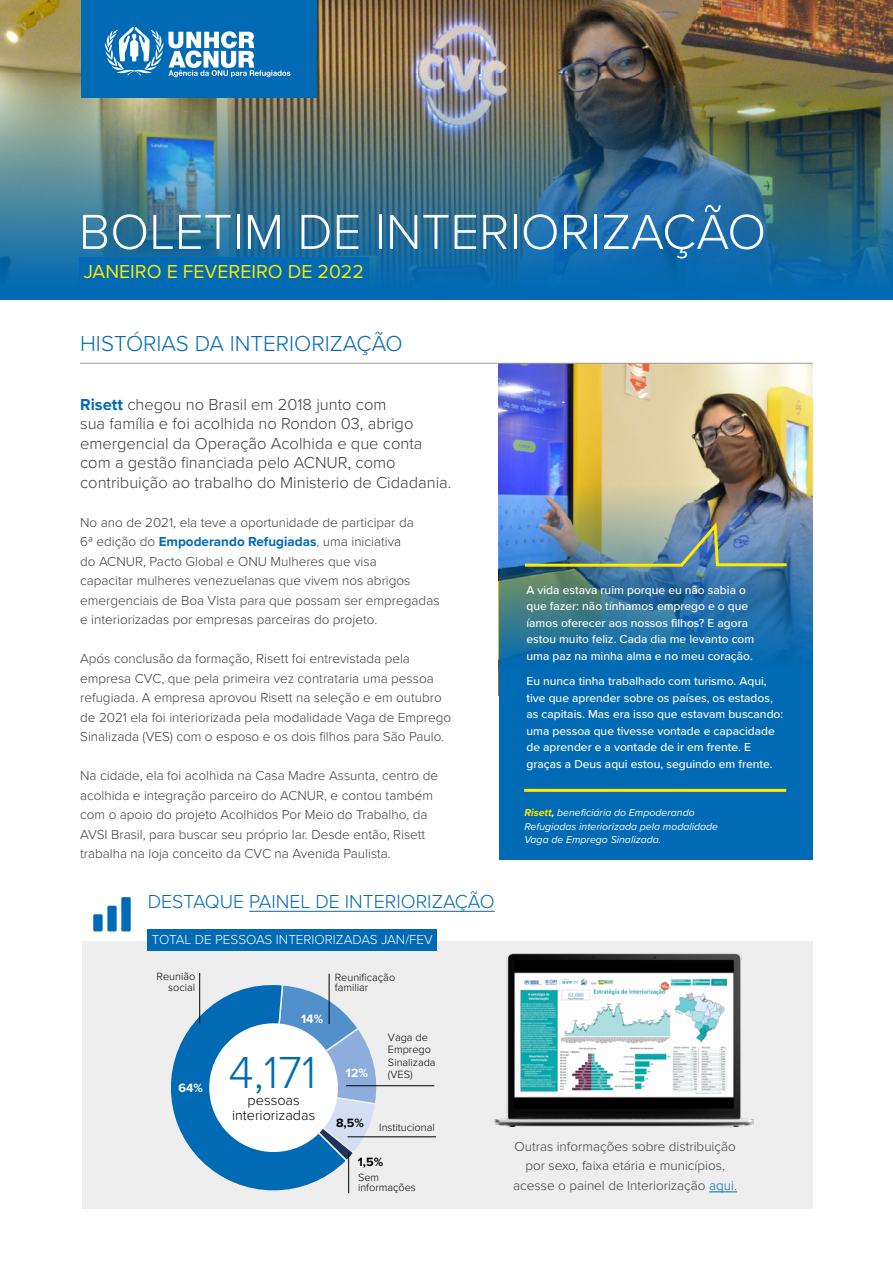
<style>
.page{position:relative;width:893px;height:1263px;background:#fff}
.page>*{position:absolute;margin:0;border:0;box-sizing:border-box;transform-origin:0 0}
.t1{font:300 51px "Proxima Nova";color:#fff}
.t2{font:300 46.65px "Proxima Nova";color:#006ab4}
.t3{font:300 22.5px "Proxima Nova";color:#006ab4}
.t4{font:300 19.5px "Proxima Nova";color:#006ab4}
.t5{font:19.5px "Proxima Nova";color:#ffe900}
.t6{font:300 16.5px/19.5px "Proxima Nova";color:#3c3c3b}
.t7{font:300 14.4px/14.4px "Proxima Nova";color:#000;text-align:center}
.t8{font:300 13.5px/19.5px "Proxima Nova";color:#3c3c3b}
.t9{font:300 13.5px "Proxima Nova";color:#fff}
.t10{font:700 12.45px "Proxima Nova";color:#fff}
.t11{font:700 12.45px "Proxima Nova";color:#000}
.t12{font:500 12px/16.5px "Proxima Nova";color:#fff}
.t13{font:300 10.95px/10.9px "Proxima Nova";color:#000}
.t14{font:italic 10.5px/13.5px "Proxima Nova";color:#fff}
.s1{font-weight:700;color:#006ab4}
.s2{color:#006ab4}
.s3{font-weight:700;color:#ffea00}
.s4{font-weight:700}
</style>
<div class="page">
<div style="left:83px;top:941px;width:730px;height:268px;background:#eee"></div>
<hr style="left:80px;top:363px;width:733px;height:1px;background:#9d9d9c">
<svg style="left:709px;top:1191px;width:28px;height:1px"></svg>
<img style="left:499px;top:364px;width:314px;height:496px">
<img style="left:0;top:0;width:893px;height:299px">
<hr style="left:123px;top:1262px;width:204px;height:1px;background:#006ab4">
<div style="left:79px;top:257px;width:290px;height:30px;background:#006ab4"></div>
<div style="left:81px;top:0;width:235px;height:98px;background:#006ab4"></div>
<svg style="left:104px;top:27px;width:186px;height:50px"></svg>
<img style="left:522px;top:518px;width:268px;height:50px">
<hr style="left:524px;top:789px;width:262px;height:3px;background:#ffea00">
<hr style="left:249px;top:911px;width:246px;height:1px;background:#006ab4">
<div style="left:148px;top:929px;width:289px;height:21px;background:#006ab4"></div>
<svg style="left:171px;top:982px;width:209px;height:212px"></svg>
<div style="left:209px;top:1023px;width:129px;height:129px;background:#fff;border-radius:50%"></div>
<hr style="left:348px;top:1152px;width:1px;height:41px;background:#000">
<hr style="left:329px;top:974px;width:1px;height:50px;background:#000">
<hr style="left:348px;top:1136px;width:88px;height:1px;background:#000">
<hr style="left:199px;top:973px;width:1px;height:50px;background:#000">
<hr style="left:346px;top:1085px;width:88px;height:1px;background:#000">
<img style="left:494px;top:954px;width:259px;height:172px">
<div style="left:93px;top:914px;width:10px;height:17px;background:#006ab4;border-radius:2px"></div>
<div style="left:107px;top:906px;width:10px;height:25px;background:#006ab4;border-radius:2px"></div>
<div style="left:121px;top:897px;width:10px;height:34px;background:#006ab4;border-radius:2px"></div>
<h1 class="t1" style="left:79px;top:194px;width:689px">BOLETIM DE INTERIORIZAÇÃO</h1>
<h3 class="t5" style="left:84px;top:256px;width:281px">JANEIRO E FEVEREIRO DE 2022</h3>
<h3 class="t3" style="left:80px;top:327px;width:324px">HISTÓRIAS DA INTERIORIZAÇÃO</h3>
<p class="t6" style="left:80px;top:393px;width:373px"><span class="s1">Risett</span> chegou no Brasil em 2018 junto com<br>sua família e foi acolhida no Rondon 03, abrigo emergencial da Operação Acolhida e que conta com a gestão financiada pelo ACNUR, como contribuição ao trabalho do Ministerio de Cidadania.</p>
<p class="t8" style="left:80px;top:512px;width:361px">No ano de 2021, ela teve a oportunidade de participar da<br>6ª edição do <span class="s1">Empoderando Refugiadas</span><span class="s2">,</span> uma iniciativa<br>do ACNUR, Pacto Global e ONU Mulheres que visa<br>capacitar mulheres venezuelanas que vivem nos abrigos emergenciais de Boa Vista para que possam ser empregadas e interiorizadas por empresas parceiras do projeto.</p>
<p class="t8" style="left:80px;top:648px;width:372px">Após conclusão da formação, Risett foi entrevistada pela empresa CVC, que pela primeira vez contrataria uma pessoa refugiada. A empresa aprovou Risett na seleção e em outubro de 2021 ela foi interiorizada pela modalidade Vaga de Emprego Sinalizada (VES) com o esposo e os dois filhos para São Paulo.</p>
<p class="t8" style="left:80px;top:765px;width:359px">Na cidade, ela foi acolhida na Casa Madre Assunta, centro de acolhida e integração parceiro do ACNUR, e contou também com o apoio do projeto Acolhidos Por Meio do Trabalho, da AVSI Brasil, para buscar seu próprio lar. Desde então, Risett trabalha na loja conceito da CVC na Avenida Paulista.</p>
<h3 class="t4" style="left:148px;top:887px;width:348px">DESTAQUE PAINEL DE INTERIORIZAÇÃO</h3>
<p class="t9" style="left:152px;top:929px;width:282px">TOTAL DE PESSOAS INTERIORIZADAS JAN/FEV</p>
<p class="t13" style="left:157px;top:970px;width:40px;text-align:right">Reunião social</p>
<p class="t10" style="left:178px;top:1078px;width:26px">64%</p>
<p class="t10" style="left:301px;top:1010px;width:24px">14%</p>
<h2 class="t2" style="left:229px;top:1038px;width:89px">4,171</h2>
<p class="t7" style="left:232px;top:1092px;width:85px">pessoas interiorizadas</p>
<p class="t13" style="left:335px;top:971px;width:62px">Reunificação familiar</p>
<p class="t10" style="left:346px;top:1064px;width:24px">12%</p>
<p class="t13" style="left:388px;top:1030px;width:49px;line-height:12.5px">Vaga de<br>Emprego<br>Sinalizada (VES)</p>
<p class="t11" style="left:336px;top:1113px;width:29px">8,5%</p>
<p class="t13" style="left:379px;top:1121px;width:57px">Institucional</p>
<p class="t11" style="left:358px;top:1153px;width:27px">1,5%</p>
<p class="t13" style="left:358px;top:1171px;width:59px">Sem informações</p>
<p class="t12" style="left:526px;top:581px;width:229px">A vida estava ruim porque eu não sabia o que fazer: não tínhamos emprego e o que íamos oferecer aos nossos filhos? E agora estou muito feliz. Cada dia me levanto com uma paz na minha alma e no meu coração.</p>
<p class="t12" style="left:526px;top:672px;width:258px">Eu nunca tinha trabalhado com turismo. Aqui, tive que aprender sobre os países, os estados, as capitais. Mas era isso que estavam buscando: uma pessoa que tivesse vontade e capacidade de aprender e a vontade de ir em frente. E graças a Deus aqui estou, seguindo em frente.</p>
<p class="t14" style="left:524px;top:805px;width:195px"><span class="s3">Risett</span><span class="s4">,</span> beneficiária do Empoderando<br>Refugiadas interiorizada pela modalidade<br>Vaga de Emprego Sinalizada.</p>
<p class="t8" style="left:513px;top:1136px;width:225px;text-align:center">Outras informações sobre distribuição por sexo, faixa etária e municípios, acesse o painel de Interiorização <span class="s2">aqui.</span></p>
</div>
